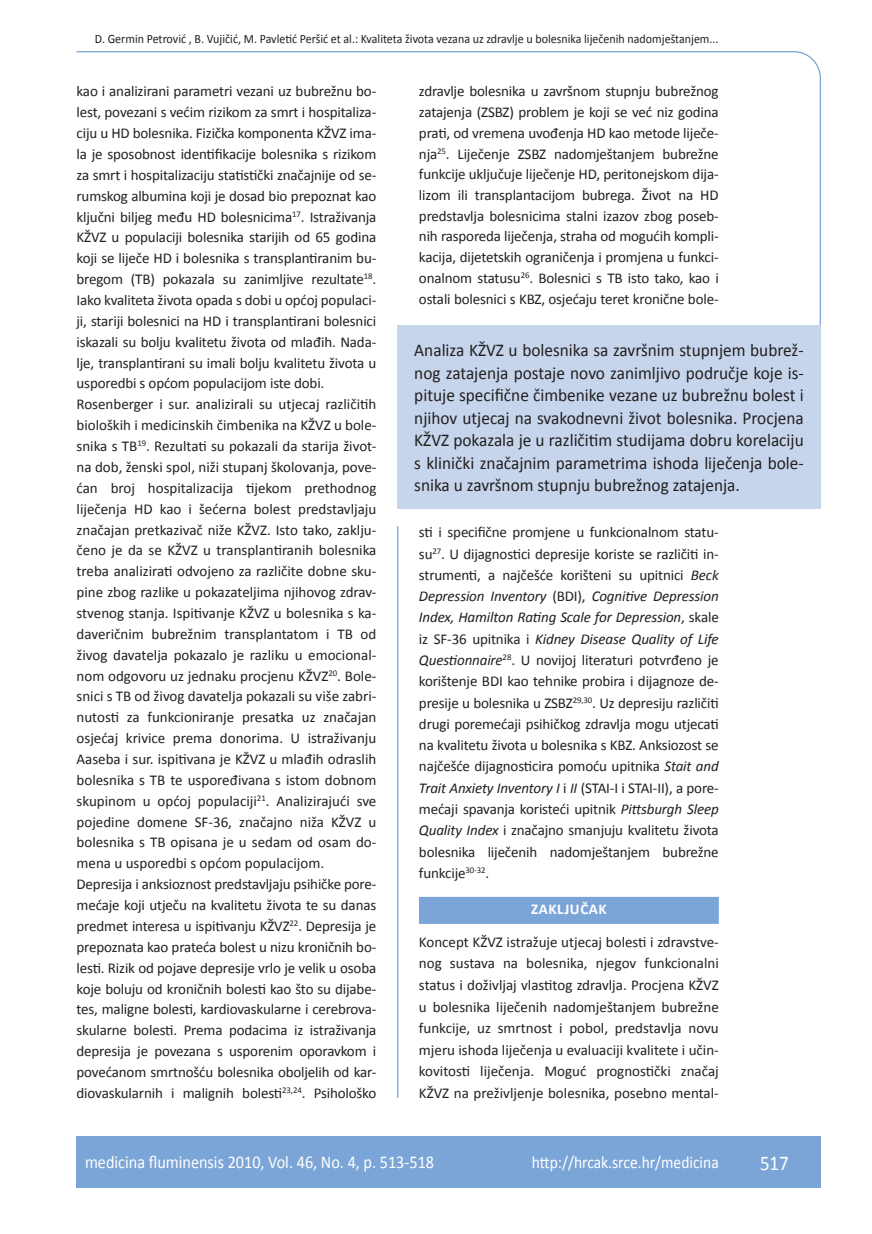
<style>
.page{position:relative;width:872px;height:1234px;background:#fff}
.page>*{position:absolute;margin:0;border:0;box-sizing:border-box;transform-origin:0 0}
.t1{font:21px "Calibri";color:#fff;scale:.9 1}
.t2{font:18px/22.5px "Calibri";color:#231f20;text-align:justify;scale:.96 1}
.t3{font:18px "Calibri";color:#fff;scale:.9 1}
.t4{font:17.25px "Calibri";color:#fff;scale:.9 1}
.t5{font:15px/20.9px "Calibri";letter-spacing:-.01em;color:#231f20;text-align:justify}
.t6{font:700 15px "Calibri";letter-spacing:.04em;color:#fff}
.t7{font:12.75px "Calibri";color:#231f20;scale:.94 1}
.s1{font-style:italic}
</style>
<div class="page">
<svg style="left:76px;top:51px;width:745px;height:274px"></svg>
<hr style="left:397px;top:526px;width:1px;height:571px;background:#7ca5d7">
<div style="left:77px;top:1135px;width:744px;height:51px;background:#7ca5d7"></div>
<div style="left:397px;top:325px;width:424px;height:184px;background:#c6d5ec"></div>
<div style="left:419px;top:896px;width:300px;height:27px;background:#7ca5d7"></div>
<p class="t7" style="left:95px;top:30px;width:665px">D. Germin Petrović , B. Vujičić, M. Pavletić Peršić et al.: Kvaliteta života vezana uz zdravlje u bolesnika liječenih nadomještanjem...</p>
<p class="t5" style="left:77px;top:80px;width:301px;text-align:left">kao i analizirani parametri vezani uz bubrežnu bo&shy;lest, povezani s većim rizikom za smrt i hospitaliza&shy;ciju u HD bolesnika. Fizička komponenta KŽVZ ima&shy;la je sposobnost identifikacije bolesnika s rizikom za smrt i hospitalizaciju statistički značajnije od se&shy;rumskog albumina koji je dosad bio prepoznat kao ključni biljeg među HD bolesnicima<sup>17</sup>. Istraživanja KŽVZ u populaciji bolesnika starijih od 65 godina koji se liječe HD i bolesnika s transplantiranim bu&shy;bregom (TB) pokazala su zanimljive rezultate<sup>18</sup>.<br>Iako kvaliteta života opada s dobi u općoj populaci&shy;ji, stariji bolesnici na HD i transplantirani bolesnici iskazali su bolju kvalitetu života od mlađih. Nada&shy;lje, transplantirani su imali bolju kvalitetu života u usporedbi s općom populacijom iste dobi.<br>Rosenberger i sur. analizirali su utjecaj različitih bioloških i medicinskih čimbenika na KŽVZ u bole&shy;snika s TB<sup>19</sup>. Rezultati su pokazali da starija život&shy;na dob, ženski spol, niži stupanj školovanja, pove&shy;ćan broj hospitalizacija tijekom prethodnog liječenja HD kao i šećerna bolest predstavljaju značajan pretkazivač niže KŽVZ. Isto tako, zaklju&shy;čeno je da se KŽVZ u transplantiranih bolesnika treba analizirati odvojeno za različite dobne sku&shy;pine zbog razlike u pokazateljima njihovog zdrav&shy;stvenog stanja. Ispitivanje KŽVZ u bolesnika s ka&shy;daveričnim bubrežnim transplantatom i TB od živog davatelja pokazalo je razliku u emocional&shy;nom odgovoru uz jednaku procjenu KŽVZ<sup>20</sup>. Bole&shy;snici s TB od živog davatelja pokazali su više zabri&shy;nutosti za funkcioniranje presatka uz značajan osjećaj krivice prema donorima. U istraživanju Aaseba i sur. ispitivana je KŽVZ u mlađih odraslih bolesnika s TB te uspoređivana s istom dobnom skupinom u općoj populaciji<sup>21</sup>. Analizirajući sve pojedine domene SF-36, značajno niža KŽVZ u bolesnika s TB opisana je u sedam od osam do&shy;mena u usporedbi s općom populacijom.<br>Depresija i anksioznost predstavljaju psihičke pore&shy;mećaje koji utječu na kvalitetu života te su danas predmet interesa u ispitivanju KŽVZ<sup>22</sup>. Depresija je prepoznata kao prateća bolest u nizu kroničnih bo&shy;lesti. Rizik od pojave depresije vrlo je velik u osoba koje boluju od kroničnih bolesti kao što su dijabe&shy;tes, maligne bolesti, kardiovaskularne i cerebrova&shy;skularne bolesti. Prema podacima iz istraživanja depresija je povezana s usporenim oporavkom i povećanom smrtnošću bolesnika oboljelih od kar&shy;diovaskularnih i malignih bolesti<sup>23,24</sup>. Psihološko</p>
<p class="t5" style="left:419px;top:80px;width:301px">zdravlje bolesnika u završnom stupnju bubrežnog zatajenja (ZSBZ) problem je koji se već niz godina prati, od vremena uvođenja HD kao metode liječe&shy;nja<sup>25</sup>. Liječenje ZSBZ nadomještanjem bubrežne funkcije uključuje liječenje HD, peritonejskom dija&shy;lizom ili transplantacijom bubrega. Život na HD predstavlja bolesnicima stalni izazov zbog poseb&shy;nih rasporeda liječenja, straha od mogućih kompli&shy;kacija, dijetetskih ograničenja i promjena u funkci&shy;onalnom statusu<sup>26</sup>. Bolesnici s TB isto tako, kao i ostali bolesnici s KBZ, osjećaju teret kronične bole-</p>
<p class="t2" style="left:414px;top:338px;width:407px">Analiza KŽVZ u bolesnika sa završnim stupnjem bubrež&shy;nog zatajenja postaje novo zanimljivo područje koje is&shy;pituje specifične čimbenike vezane uz bubrežnu bolest i njihov utjecaj na svakodnevni život bolesnika. Procjena KŽVZ pokazala je u različitim studijama dobru korelaciju s klinički značajnim parametrima ishoda liječenja bole&shy;snika u završnom stupnju bubrežnog zatajenja.</p>
<p class="t5" style="left:419px;top:521px;width:301px;line-height:21.3px">sti i specifične promjene u funkcionalnom statu&shy;su<sup>27</sup>. U dijagnostici depresije koriste se različiti in&shy;strumenti, a najčešće korišteni su upitnici <span class="s1">Beck Depression Inventory</span> (BDI), <span class="s1">Cognitive Depression Index, Hamilton Rating Scale for Depression</span>, skale iz SF-36 upitnika i <span class="s1">Kidney Disease Quality of Life Questionnaire</span><sup>28</sup>. U novijoj literaturi potvrđeno je korištenje BDI kao tehnike probira i dijagnoze de&shy;presije u bolesnika u ZSBZ<sup>29,30</sup>. Uz depresiju različiti drugi poremećaji psihičkog zdravlja mogu utjecati na kvalitetu života u bolesnika s KBZ. Anksiozost se najčešće dijagnosticira pomoću upitnika <span class="s1">Stait and Trait Anxiety Inventory I</span> i <span class="s1">II</span> (STAI-I i STAI-II), a pore&shy;mećaji spavanja koristeći upitnik <span class="s1">Pittsburgh Sleep Quality Index</span> i značajno smanjuju kvalitetu života bolesnika liječenih nadomještanjem bubrežne funkcije<sup>30-32</sup>.</p>
<p class="t6" style="left:531px;top:899px;width:76px">ZAKLJUČAK</p>
<p class="t5" style="left:419px;top:930px;width:301px;line-height:21.6px">Koncept KŽVZ istražuje utjecaj bolesti i zdravstve&shy;nog sustava na bolesnika, njegov funkcionalni status i doživljaj vlastitog zdravlja. Procjena KŽVZ u bolesnika liječenih nadomještanjem bubrežne funkcije, uz smrtnost i pobol, predstavlja novu mjeru ishoda liječenja u evaluaciji kvalitete i učin&shy;kovitosti liječenja. Moguć prognostički značaj KŽVZ na preživljenje bolesnika, posebno mental-</p>
<p class="t3" style="left:85px;top:1150px;width:389px">medicina fluminensis 2010, Vol. 46, No. 4, p. 513-518</p>
<p class="t4" style="left:532px;top:1151px;width:209px">http://hrcak.srce.hr/medicina</p>
<h1 class="t1" style="left:760px;top:1149px;width:33px">517</h1>
</div>
